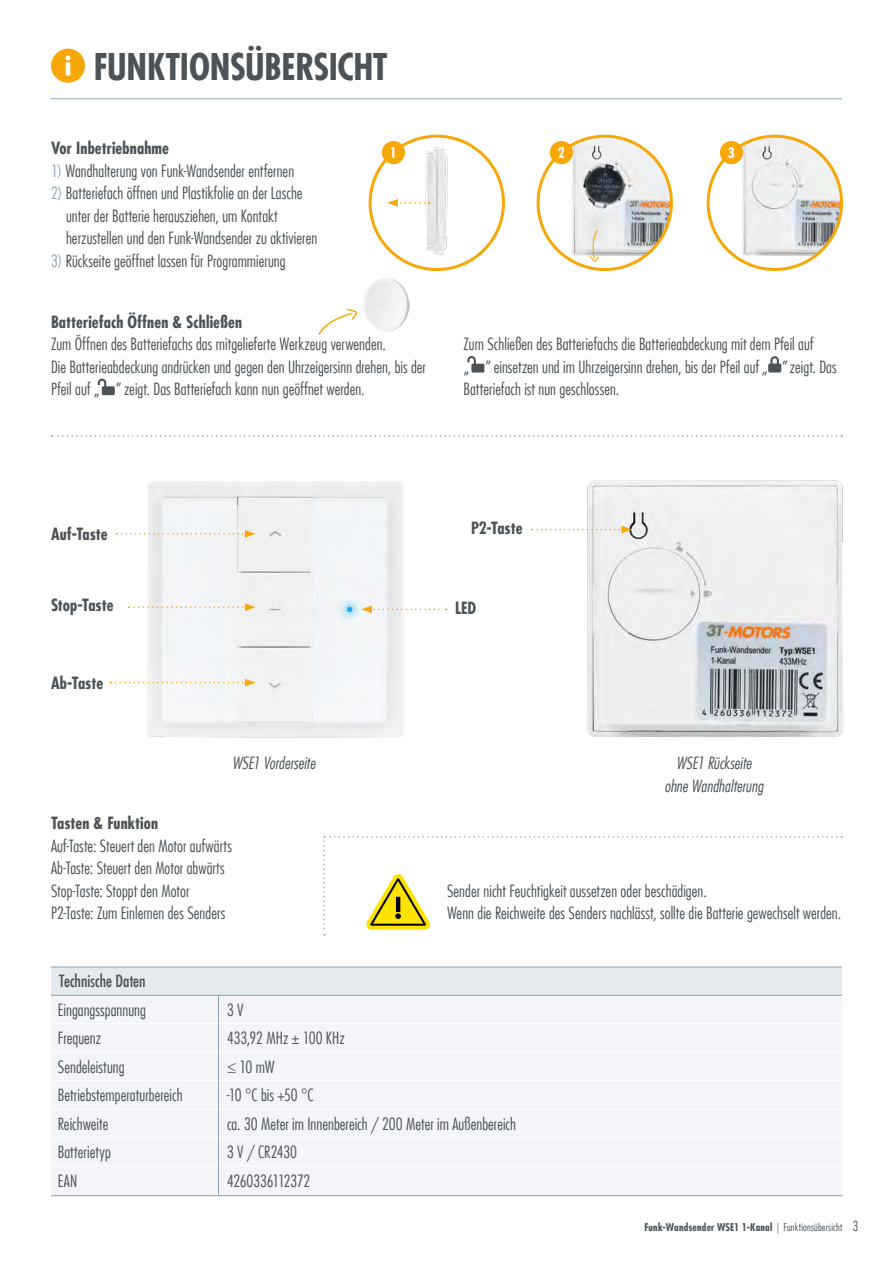
<style>
.page{position:relative;width:893px;height:1263px;background:#fff}
.page>*{position:absolute;margin:0;border:0;box-sizing:border-box;transform-origin:0 0}
.t1{font:700 condensed 36px "Futura LT";letter-spacing:-.01em;color:#4c5255}
.t2{font:300 condensed 16.5px/28.5px "Futura LT";letter-spacing:.005em;color:#4c5255}
.t3{font:700 condensed 16.5px "Futura LT";color:#4c5255}
.t4{font:italic 300 condensed 16.5px/22.5px "Futura LT";color:#4c5255;text-align:center}
.t5{font:condensed 16.5px "Futura LT";color:#4c5255}
.t6{font:700 condensed 14.4px "Futura LT";color:#fff}
.t7{font:700 condensed 10.5px "Futura LT";letter-spacing:.025em;color:#4c5255}
.s1{color:#8da3b4}
.s2{font-weight:300}
.s3{font-weight:300;font-size:13.5px}
</style>
<div class="page">
<img style="left:708px;top:136px;width:133px;height:134px;border-radius:67px">
<div style="left:707px;top:135px;width:136px;height:136px;border:3px solid #f7a707;border-radius:50%"></div>
<img style="left:147px;top:481px;width:257px;height:257px">
<img style="left:587px;top:480px;width:257px;height:257px">
<div style="left:51px;top:49px;width:34px;height:34px;background:#f7a707;border-radius:50%"></div>
<svg style="left:65px;top:56px;width:6px;height:20px"></svg>
<hr style="left:51px;top:98px;width:791px;height:1px;background:#8da3b4">
<div style="left:51px;top:967px;width:791px;height:229px;background:#f3f5f8"></div>
<div style="left:51px;top:967px;width:791px;height:28px;background:#e4eaee"></div>
<hr style="left:51px;top:995px;width:791px;height:1px;background:#8da3b4">
<hr style="left:51px;top:1023px;width:791px;height:1px;background:#fff">
<hr style="left:51px;top:1051px;width:791px;height:2px;background:#fff">
<hr style="left:51px;top:1080px;width:791px;height:1px;background:#fff">
<hr style="left:51px;top:1108px;width:791px;height:2px;background:#fff">
<hr style="left:51px;top:1137px;width:791px;height:1px;background:#fff">
<hr style="left:51px;top:1165px;width:791px;height:2px;background:#fff">
<hr style="left:218px;top:995px;width:1px;height:200px;background:#8da3b4">
<hr style="left:51px;top:967px;width:791px;height:1px;background:#8da3b4">
<hr style="left:51px;top:1195px;width:791px;height:1px;background:#8da3b4">
<svg style="left:116px;top:530px;width:139px;height:8px"></svg>
<svg style="left:128px;top:603px;width:127px;height:8px"></svg>
<svg style="left:110px;top:679px;width:145px;height:7px"></svg>
<img style="left:370px;top:136px;width:133px;height:134px;border-radius:67px">
<div style="left:369px;top:135px;width:136px;height:136px;border:3px solid #f7a707;border-radius:50%"></div>
<div style="left:382px;top:141px;width:23px;height:23px;background:#f7a707;border-radius:50%"></div>
<svg style="left:387px;top:199px;width:43px;height:8px"></svg>
<img style="left:538px;top:136px;width:133px;height:134px;border-radius:67px">
<div style="left:537px;top:135px;width:136px;height:136px;border:3px solid #f7a707;border-radius:50%"></div>
<div style="left:550px;top:141px;width:23px;height:23px;background:#f7a707;border-radius:50%"></div>
<div style="left:720px;top:141px;width:23px;height:23px;background:#f7a707;border-radius:50%"></div>
<svg style="left:323px;top:836px;width:519px;height:99px"></svg>
<svg style="left:531px;top:526px;width:101px;height:7px"></svg>
<svg style="left:590px;top:230px;width:9px;height:32px"></svg>
<svg style="left:361px;top:605px;width:86px;height:8px"></svg>
<svg style="left:467px;top:356px;width:17px;height:16px"></svg>
<svg style="left:768px;top:356px;width:13px;height:16px"></svg>
<svg style="left:52px;top:435px;width:790px;height:2px"></svg>
<svg style="left:98px;top:379px;width:17px;height:16px"></svg>
<img style="left:364px;top:278px;width:46px;height:54px">
<svg style="left:318px;top:309px;width:39px;height:26px"></svg>
<h1 class="t1" style="left:94px;top:44px;width:295px">FUNKTIONSÜBERSICHT</h1>
<p class="t3" style="left:51px;top:138px;width:120px">Vor Inbetriebnahme</p>
<p class="t2" style="left:51px;top:156px;width:245px"><span class="s1">1)</span> Wandhalterung von Funk-Wandsender entfernen</p>
<p class="t2" style="left:66px;top:182px;width:253px;line-height:22.5px;text-indent:-15px"><span class="s1">2)</span> Batteriefach öffnen und Plastikfolie an der Lasche unter der Batterie herausziehen, um Kontakt herzustellen und den Funk-Wandsender zu aktivieren</p>
<p class="t2" style="left:51px;top:247px;width:236px"><span class="s1">3)</span> Rückseite geöffnet lassen für Programmierung</p>
<p class="t6" style="left:390px;top:144px;width:9px">1</p>
<p class="t6" style="left:558px;top:144px;width:9px">2</p>
<p class="t6" style="left:728px;top:144px;width:9px">3</p>
<p class="t3" style="left:51px;top:311px;width:193px">Batteriefach Öffnen &amp; Schließen</p>
<p class="t2" style="left:51px;top:333px;width:376px;line-height:22.5px">Zum Öffnen des Batteriefachs das mitgelieferte Werkzeug verwenden.<br>Die Batterieabdeckung andrücken und gegen den Uhrzeigersinn drehen, bis der<br>Pfeil auf „ ” zeigt. Das Batteriefach kann nun geöffnet werden.</p>
<p class="t2" style="left:463px;top:333px;width:375px;line-height:22.5px">Zum Schließen des Batteriefachs die Batterieabdeckung mit dem Pfeil auf<br>„ ” einsetzen und im Uhrzeigersinn drehen, bis der Pfeil auf „ ” zeigt. Das<br>Batteriefach ist nun geschlossen.</p>
<p class="t3" style="left:51px;top:523px;width:58px">Auf-Taste</p>
<p class="t3" style="left:51px;top:595px;width:64px">Stop-Taste</p>
<p class="t3" style="left:51px;top:672px;width:54px">Ab-Taste</p>
<p class="t4" style="left:232px;top:752px;width:85px">WSE1 Vorderseite</p>
<p class="t3" style="left:51px;top:813px;width:109px">Tasten &amp; Funktion</p>
<p class="t2" style="left:51px;top:834px;width:182px;line-height:22.5px">Auf-Taste: Steuert den Motor aufwärts Ab-Taste: Steuert den Motor abwärts Stop-Taste: Stoppt den Motor P2-Taste: Zum Einlernen des Senders</p>
<p class="t3" style="left:471px;top:518px;width:53px">P2-Taste</p>
<p class="t3" style="left:455px;top:598px;width:23px">LED</p>
<p class="t4" style="left:664px;top:752px;width:100px">WSE1 Rückseite ohne Wandhalterung</p>
<p class="t2" style="left:447px;top:879px;width:396px;line-height:22.5px">Sender nicht Feuchtigkeit aussetzen oder beschädigen.<br>Wenn die Reichweite des Senders nachlässt, sollte die Batterie gewechselt werden.</p>
<p class="t5" style="left:59px;top:971px;width:88px">Technische Daten</p>
<p class="t2" style="left:58px;top:995px;width:126px">Eingangsspannung<br>Frequenz<br>Sendeleistung<br>Betriebstemperaturbereich<br>Reichweite<br>Batterietyp<br>EAN</p>
<p class="t2" style="left:227px;top:995px;width:290px">3 V<br>433,92 MHz ± 100 KHz<br>≤ 10 mW<br>-10 °C bis +50 °C<br>ca. 30 Meter im Innenbereich / 200 Meter im Außenbereich<br>3 V / CR2430<br>4260336112372</p>
<p class="t7" style="left:644px;top:1221px;width:215px">Funk-Wandsender WSE1 1-Kanal <span class="s2">| Funktionsübersicht</span> <span class="s3">3</span></p>
</div>
